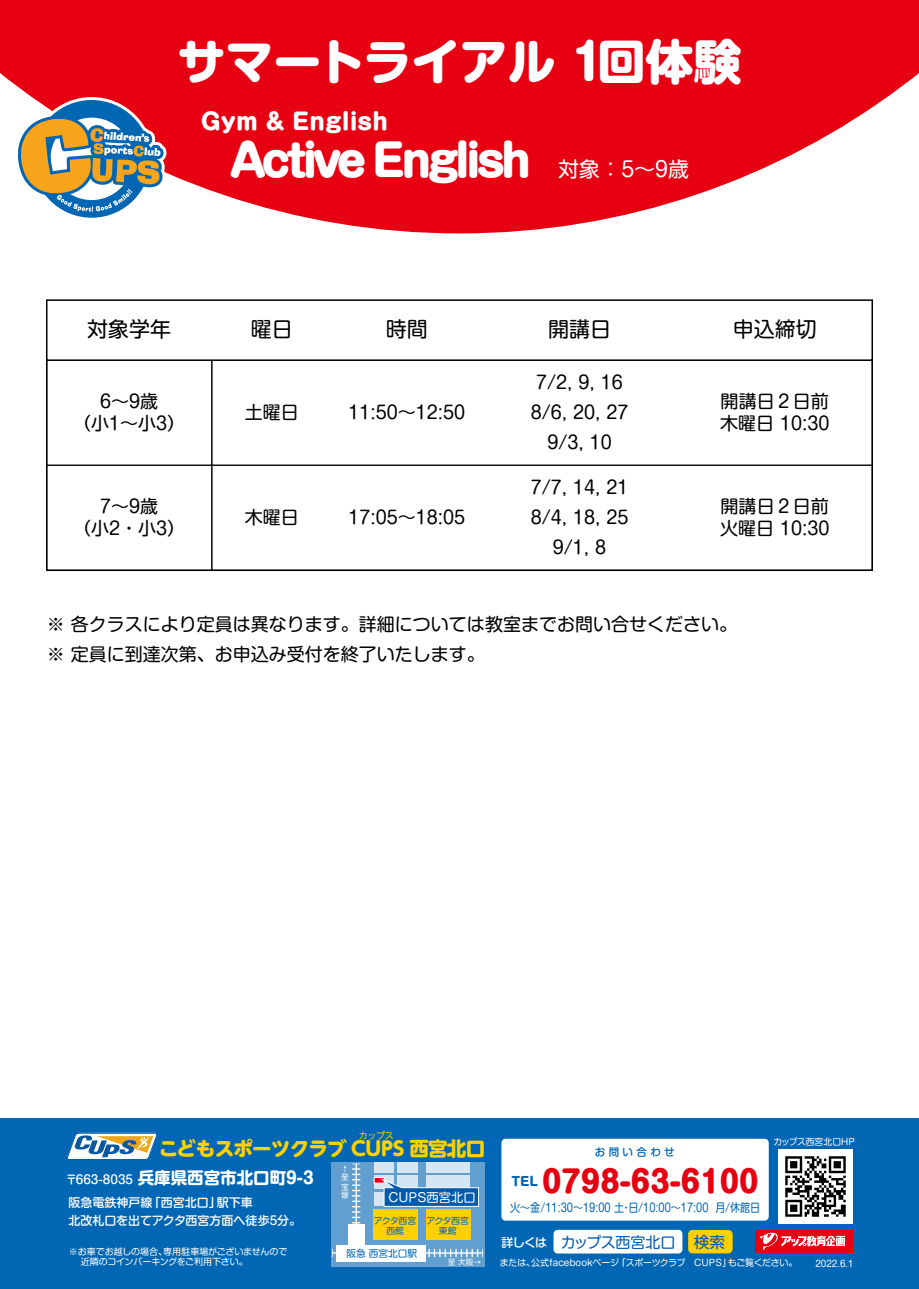
<style>
.page{position:relative;width:919px;height:1289px;background:#fff}
.page>*{position:absolute;margin:0;border:0;box-sizing:border-box;transform-origin:0 0}
.t1{font:800 48px "Shin M Go Pro";color:#fff}
.t2{font:800 43.5px "Shin M Go Pro";letter-spacing:-.1em;color:#fff}
.t3{font:800 30px "Shin M Go Pro";color:#e60012}
.t4{font:800 22.5px "Shin M Go Pro";color:#fff}
.t5{font:21px "Shin M Go Pro";color:#000}
.t6{font:800 19.5px "UD Shin M Go Pro";letter-spacing:-.04em;color:#fdd000}
.t7{font:18px/30px "Shin M Go Pro";color:#000;text-align:center}
.t8{font:700 16.5px "Shin M Go Pro";color:#fff}
.t9{font:15px "Shin M Go Pro";letter-spacing:-.025em;color:#005bac}
.t10{font:12.3px "Shin M Go Pro";color:#fff}
.t11{font:800 12.3px "Shin M Go Pro";color:#0166b3}
.t12{font:500 12px/18px "Shin M Go Pro";color:#fff}
.t13{font:11.7px "Shin M Go Pro";color:#0166b3;scale:.86 1}
.t14{font:500 10.5px "Shin M Go Pro";letter-spacing:.32em;color:#0166b3}
.t15{font:9.6px "Shin M Go Pro";color:#0166b3}
.t16{font:9px/10.8px "Shin M Go Pro";letter-spacing:-.01em;color:#fff}
.t17{font:9px "UD Shin M Go Pro";color:#fdd000}
.t18{font:8.85px/9.9px "Shin M Go Pro";letter-spacing:-.04em;color:#0166b3;text-align:center}
.t19{font:8.85px "Shin M Go Pro";color:#fff}
.t20{font:7.65px "Shin M Go Pro";color:#fff}
.s1{font-weight:400;font-size:21px}
.s2{font-weight:500;font-size:12px}
.s3{font-weight:500;font-size:12px;color:#fff}
.s4{font-size:15.6px}
</style>
<div class="page">
<div style="left:0;top:1118px;width:918px;height:170px;background:#0166b3"></div>
<div style="left:501px;top:1138px;width:267px;height:82px;background:#fff;border-radius:4px"></div>
<div style="left:553px;top:1229px;width:129px;height:24px;background:#fff;border-radius:4px"></div>
<div style="left:688px;top:1229px;width:44px;height:24px;background:#fdd000;border-radius:4px"></div>
<svg style="left:331px;top:1162px;width:153px;height:104px;background:#6aa4cc"></svg>
<svg style="left:352px;top:1163px;width:8px;height:61px"></svg>
<div style="left:348px;top:1224px;width:17px;height:34px;background:#fff"></div>
<svg style="left:332px;top:1248px;width:151px;height:8px"></svg>
<div style="left:336px;top:1244px;width:90px;height:17px;background:#fff"></div>
<div style="left:374px;top:1192px;width:43px;height:13px;background:#d5e5f2"></div>
<div style="left:426px;top:1175px;width:43px;height:14px;background:#d5e5f2"></div>
<div style="left:426px;top:1162px;width:43px;height:11px;background:#d5e5f2"></div>
<svg style="left:374px;top:1175px;width:19px;height:14px"></svg>
<div style="left:397px;top:1175px;width:20px;height:14px;background:#d5e5f2"></div>
<div style="left:374px;top:1162px;width:19px;height:10px;background:#d5e5f2"></div>
<div style="left:397px;top:1162px;width:20px;height:10px;background:#d5e5f2"></div>
<div style="left:373px;top:1209px;width:44px;height:30px;background:#fdd000"></div>
<svg style="left:374px;top:1177px;width:10px;height:6px"></svg>
<svg style="left:380px;top:1178px;width:99px;height:28px"></svg>
<div style="left:426px;top:1209px;width:44px;height:30px;background:#fdd000"></div>
<img style="left:778px;top:1149px;width:74px;height:74px">
<div style="left:755px;top:1229px;width:97px;height:23px;background:#e60012"></div>
<svg style="left:759px;top:1232px;width:86px;height:18px"></svg>
<svg style="left:67px;top:1132px;width:90px;height:27px;background:#9cb2ba"></svg>
<svg style="left:0;top:0;width:918px;height:233px;fill:#e60012"></svg>
<svg style="left:14px;top:97px;width:153px;height:124px"></svg>
<div style="left:46px;top:359px;width:826px;height:212px;background:#fff;border:2px solid #000"></div>
<div style="left:46px;top:465px;width:166px;height:105px;border:1px solid #000"></div>
<div style="left:46px;top:299px;width:826px;height:62px;background:#fff;border:2px solid #000"></div>
<div style="left:211px;top:465px;width:661px;height:105px;border:1px solid #000"></div>
<h1 class="t1" style="left:177px;top:22px;width:565px">サマートライアル 1回体験</h1>
<p class="t4" style="left:201px;top:103px;width:189px">Gym &amp; English</p>
<h2 class="t2" style="left:230px;top:125px;width:460px">Active English <span class="s1">対象：5～9歳</span></h2>
<p class="t5" style="left:87px;top:312px;width:85px">対象学年</p>
<p class="t5" style="left:251px;top:312px;width:43px">曜日</p>
<p class="t5" style="left:386px;top:312px;width:43px">時間</p>
<p class="t7" style="left:73px;top:388px;width:113px;line-height:21.6px">6～9歳<br>（小1～小3）</p>
<p class="t7" style="left:73px;top:493px;width:113px;line-height:21.6px">7～9歳<br>（小2・小3）</p>
<p class="t7" style="left:245px;top:395px;width:55px">土曜日</p>
<p class="t7" style="left:348px;top:395px;width:118px">11:50～12:50</p>
<p class="t7" style="left:245px;top:500px;width:55px">木曜日</p>
<p class="t7" style="left:348px;top:500px;width:118px">17:05～18:05</p>
<p class="t5" style="left:548px;top:312px;width:64px">開講日</p>
<p class="t5" style="left:732px;top:312px;width:86px">申込締切</p>
<p class="t7" style="left:530px;top:365px;width:99px">7/2, 9, 16<br>8/6, 20, 27<br>9/3, 10</p>
<p class="t7" style="left:530px;top:470px;width:99px">7/7, 14, 21<br>8/4, 18, 25<br>9/1, 8</p>
<p class="t7" style="left:720px;top:388px;width:111px;line-height:21.6px;text-align:left">開講日２日前木曜日 10:30</p>
<p class="t7" style="left:720px;top:493px;width:111px;line-height:21.6px;text-align:left">開講日２日前火曜日 10:30</p>
<p class="t7" style="left:47px;top:607px;width:691px;text-align:left">※ 各クラスにより定員は異なります。詳細については教室までお問い合せください。※ 定員に到達次第、お申込み受付を終了いたします。</p>
<p class="t17" style="left:359px;top:1127px;width:36px">カップス</p>
<p class="t6" style="left:159px;top:1132px;width:328px">こどもスポーツクラブ CUPS 西宮北口</p>
<p class="t14" style="left:595px;top:1143px;width:81px">お問い合わせ</p>
<p class="t19" style="left:773px;top:1134px;width:83px">カップス西宮北口HP</p>
<p class="t8" style="left:65px;top:1164px;width:250px"><span class="s2">〒663-8035</span> 兵庫県西宮市北口町9-3</p>
<p class="t12" style="left:68px;top:1191px;width:234px">阪急電鉄神戸線「西宮北口」駅下車<br>北改札口を出てアクタ西宮方面へ徒歩5分。</p>
<p class="t16" style="left:81px;top:1244px;width:208px;text-indent:-12px">※お車でお越しの場合、専用駐車場がございませんので近隣のコインパーキングをご利用下さい。</p>
<p class="t20" style="left:341px;top:1163px;width:9px">↑</p>
<p class="t20" style="left:341px;top:1188px;width:9px">塚</p>
<p class="t20" style="left:341px;top:1170px;width:9px">至</p>
<p class="t20" style="left:341px;top:1181px;width:9px">宝</p>
<p class="t10" style="left:388px;top:1187px;width:89px">CUPS西宮北口</p>
<p class="t18" style="left:374px;top:1214px;width:44px">アクタ西宮西館</p>
<p class="t18" style="left:426px;top:1214px;width:44px">アクタ西宮東館</p>
<p class="t15" style="left:346px;top:1245px;width:72px">阪急 西宮北口駅</p>
<p class="t20" style="left:448px;top:1255px;width:35px">至 大阪→</p>
<p class="t11" style="left:511px;top:1171px;width:28px">TEL</p>
<h3 class="t3" style="left:542px;top:1156px;width:218px">0798-63-6100</h3>
<p class="t13" style="left:510px;top:1198px;width:292px">火～金/11:30～19:00 土・日/10:00～17:00 月/休館日</p>
<p class="t9" style="left:501px;top:1229px;width:225px"><span class="s3">詳しくは</span> カップス西宮北口 <span class="s4">検索</span></p>
<p class="t16" style="left:500px;top:1256px;width:299px">または、公式facebookページ「スポーツクラブ CUPS」もご覧ください。</p>
<p class="t16" style="left:815px;top:1257px;width:40px">2022.6.1</p>
</div>
